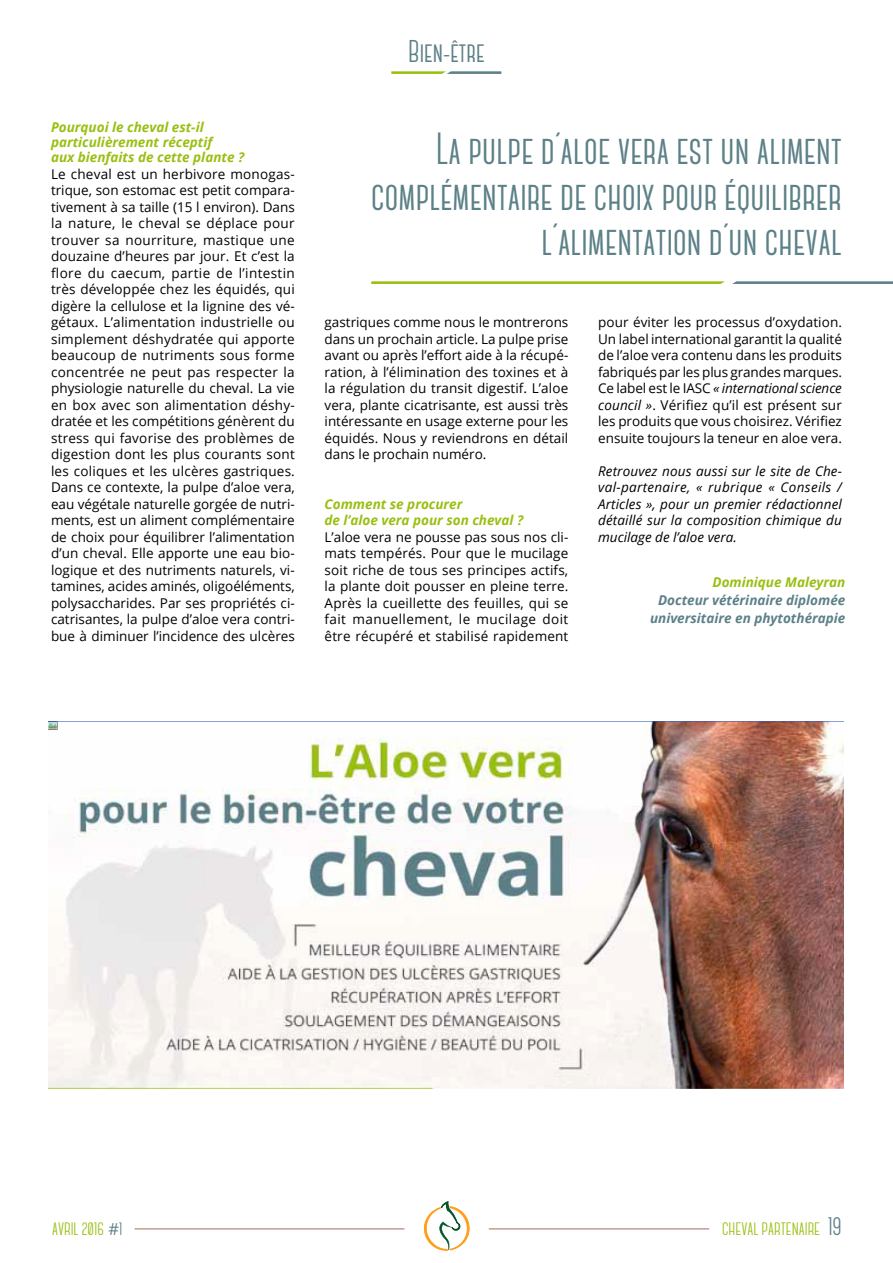
<style>
.page{position:relative;width:893px;height:1263px;background:#fff}
.page>*{position:absolute;margin:0;border:0;box-sizing:border-box;transform-origin:0 0}
.t1{font:700 45px/45px "Canter";color:#5d8188;text-align:right}
.t2{font:700 31.5px "Canter";color:#5d8088}
.t3{font:700 18px "Canter";color:#99bf12}
.t4{font:13.5px/16.5px "Open Sans";color:#000;text-align:justify}
.t5{font:italic 13.5px/16.5px "Open Sans";letter-spacing:.01em;color:#000;text-align:justify}
.t6{font:italic 700 13.5px/15.3px "Open Sans";color:#99bf12}
.t7{font:italic 700 13.5px/18px "Open Sans";color:#5d8088;text-align:right}
.s1{font-style:italic}
.s2{font-family:"Open Sans";font-weight:400;font-size:16.5px;color:#5d8088}
.s3{color:#5d8088}
.s4{font-size:25.5px;color:#5d8088}
</style>
<div class="page">
<hr style="left:135px;top:1228px;width:269px;height:1px;background:#a46c58">
<hr style="left:489px;top:1228px;width:220px;height:1px;background:#a46c58">
<svg style="left:423px;top:1202px;width:47px;height:49px"></svg>
<svg style="left:391px;top:71px;width:110px;height:3px"></svg>
<svg style="left:371px;top:281px;width:354px;height:3px"></svg>
<svg style="left:732px;top:281px;width:161px;height:3px"></svg>
<img style="left:49px;top:722px;width:794px;height:366px">
<p class="t6" style="left:51px;top:119px;width:195px">Pourquoi le cheval est-il particulièrement réceptif<br>aux bienfaits de cette plante ?</p>
<p class="t4" style="left:51px;top:165px;width:245px">Le cheval est un herbivore monogas&shy;trique, son estomac est petit compara&shy;tivement à sa taille (15 l environ). Dans la nature, le cheval se déplace pour trouver sa nourriture, mastique une douzaine d’heures par jour. Et c’est la flore du caecum, partie de l’intestin très développée chez les équidés, qui digère la cellulose et la lignine des vé&shy;gétaux. L’alimentation industrielle ou simplement déshydratée qui apporte beaucoup de nutriments sous forme concentrée ne peut pas respecter la physiologie naturelle du cheval. La vie en box avec son alimentation déshy&shy;dratée et les compétitions génèrent du stress qui favorise des problèmes de digestion dont les plus courants sont les coliques et les ulcères gastriques.<br>Dans ce contexte, la pulpe d’aloe vera, eau végétale naturelle gorgée de nutri&shy;ments, est un aliment complémentaire de choix pour équilibrer l’alimentation d’un cheval. Elle apporte une eau bio&shy;logique et des nutriments naturels, vi&shy;tamines, acides aminés, oligoéléments, polysaccharides. Par ses propriétés ci&shy;catrisantes, la pulpe d’aloe vera contri&shy;bue à diminuer l’incidence des ulcères</p>
<h2 class="t2" style="left:408px;top:40px;width:78px">Bien-être</h2>
<h1 class="t1" style="left:371px;top:128px;width:472px">La pulpe d´aloe vera est un aliment complémentaire de choix pour équilibrer l´alimentation d´un cheval</h1>
<p class="t4" style="left:325px;top:314px;width:245px">gastriques comme nous le montrerons dans un prochain article. La pulpe prise avant ou après l’effort aide à la récupé&shy;ration, à l’élimination des toxines et à la régulation du transit digestif. L’aloe vera, plante cicatrisante, est aussi très intéressante en usage externe pour les équidés. Nous y reviendrons en détail dans le prochain numéro.</p>
<p class="t6" style="left:325px;top:495px;width:200px;line-height:16.5px">Comment se procurer<br>de l’aloe vera pour son cheval ?</p>
<p class="t4" style="left:325px;top:528px;width:245px">L’aloe vera ne pousse pas sous nos cli&shy;mats tempérés. Pour que le mucilage soit riche de tous ses principes actifs, la plante doit pousser en pleine terre.<br>Après la cueillette des feuilles, qui se fait manuellement, le mucilage doit être récupéré et stabilisé rapidement</p>
<p class="t4" style="left:598px;top:314px;width:245px">pour éviter les processus d’oxydation.<br>Un label international garantit la qualité de l’aloe vera contenu dans les produits fabriqués par les plus grandes marques.<br>Ce label est le IASC <span class="s1">« international science council »</span>. Vérifiez qu’il est présent sur les produits que vous choisirez. Vérifiez ensuite toujours la teneur en aloe vera.</p>
<p class="t5" style="left:598px;top:462px;width:245px">Retrouvez nous aussi sur le site de Che&shy;val-partenaire, « rubrique « Conseils / Articles », pour un premier rédactionnel détaillé sur la composition chimique du mucilage de l’aloe vera.</p>
<p class="t6" style="left:712px;top:574px;width:134px">Dominique Maleyran</p>
<p class="t7" style="left:650px;top:591px;width:197px">Docteur vétérinaire diplomée universitaire en phytothérapie</p>
<h3 class="t3" style="left:52px;top:1222px;width:72px">AVRIL 2016 <span class="s2">#</span><span class="s3">1</span></h3>
<h3 class="t3" style="left:722px;top:1222px;width:121px">CHEVAL PARTENAIRE <span class="s4">19</span></h3>
</div>
